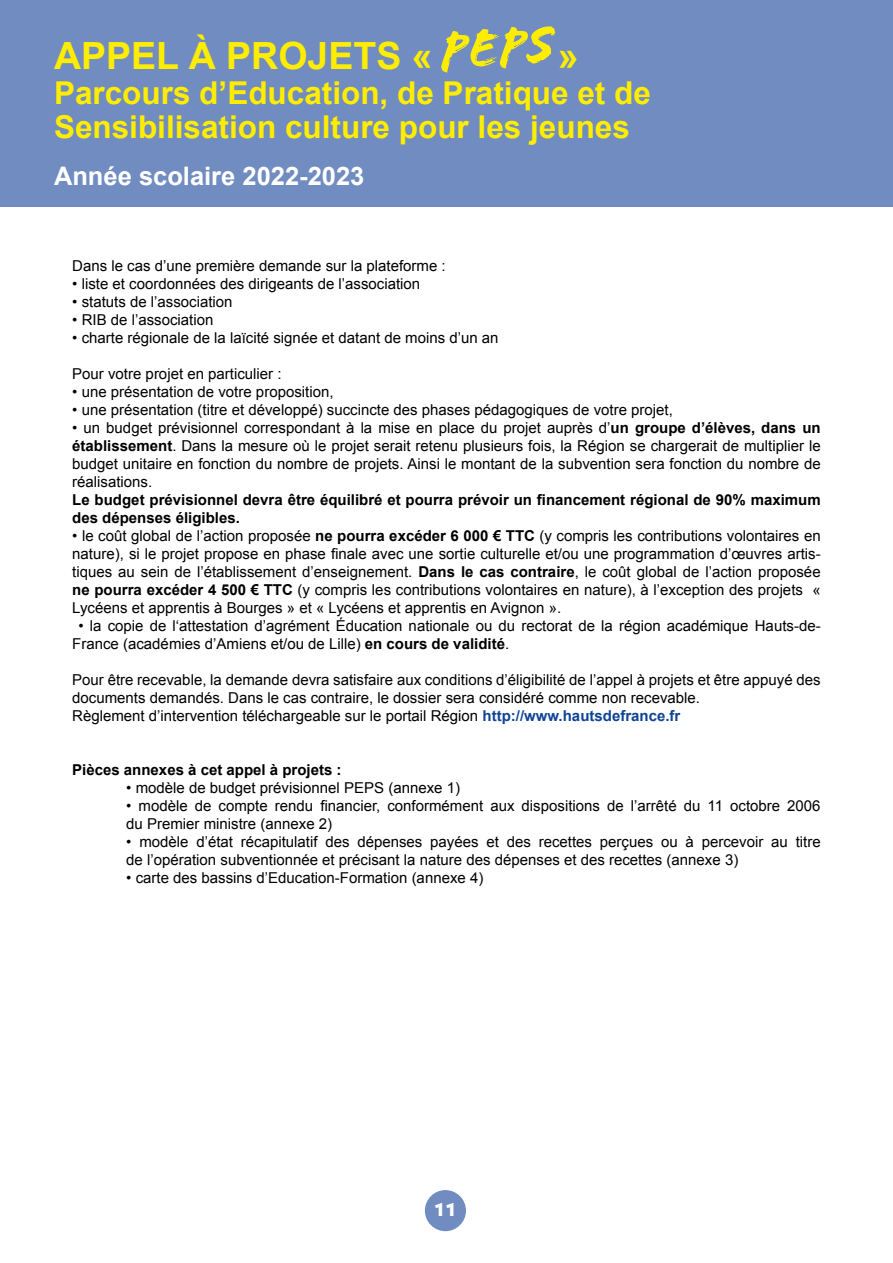
<style>
.page{position:relative;width:893px;height:1263px;background:#fff}
.page>*{position:absolute;margin:0;border:0;box-sizing:border-box;transform-origin:0 0}
.t1{font:700 37.5px "Arial";color:#ffed00}
.t2{font:700 31.5px/34.5px "Arial";color:#ffed00}
.t3{font:700 25.5px "Arial";color:#fff}
.t4{font:700 18px "Etelka Medium Pro";color:#fff}
.t5{font:15px/18px "Arial";color:#000}
.t6{font:700 15px/18px "Arial";color:#000}
.s1{font-weight:700}
.s2{font-weight:700;color:#0f4496}
</style>
<div class="page">
<div style="left:0;top:0;width:893px;height:207px;background:#708cc0"></div>
<svg style="left:441px;top:26px;width:114px;height:47px"></svg>
<div style="left:425px;top:1190px;width:41px;height:41px;background:#708cc0;border-radius:50%"></div>
<h1 class="t1" style="left:54px;top:31px;width:380px">APPEL À PROJETS «</h1>
<h1 class="t1" style="left:558px;top:31px;width:22px">»</h1>
<h2 class="t2" style="left:54px;top:77px;width:598px">Parcours d’Education, de Pratique et de<br>Sensibilisation culture pour les jeunes</h2>
<h3 class="t3" style="left:54px;top:159px;width:312px">Année scolaire 2022-2023</h3>
<p class="t5" style="left:72px;top:257px;width:375px">Dans le cas d’une première demande sur la plateforme :</p>
<p class="t5" style="left:72px;top:275px;width:349px">• liste et coordonnées des dirigeants de l’association</p>
<p class="t5" style="left:72px;top:293px;width:162px">• statuts de l’association</p>
<p class="t5" style="left:72px;top:311px;width:143px">• RIB de l’association</p>
<p class="t5" style="left:72px;top:329px;width:428px">• charte régionale de la laïcité signée et datant de moins d’un an</p>
<p class="t5" style="left:72px;top:365px;width:211px">Pour votre projet en particulier :</p>
<p class="t5" style="left:72px;top:383px;width:263px">• une présentation de votre proposition,</p>
<p class="t5" style="left:72px;top:401px;width:602px">• une présentation (titre et développé) succincte des phases pédagogiques de votre projet,</p>
<p class="t5" style="left:72px;top:419px;width:750px;text-align:justify">• un budget prévisionnel correspondant à la mise en place du projet auprès d’<span class="s1">un groupe d’élèves, dans un établissement</span>. Dans la mesure où le projet serait retenu plusieurs fois, la Région se chargerait de multiplier le budget unitaire en fonction du nombre de projets. Ainsi le montant de la subvention sera fonction du nombre de réalisations.</p>
<p class="t6" style="left:72px;top:491px;width:750px">Le budget prévisionnel devra être équilibré et pourra prévoir un financement régional de 90% maximum des dépenses éligibles.</p>
<p class="t5" style="left:72px;top:527px;width:750px;text-align:justify">• le coût global de l’action proposée <span class="s1">ne pourra excéder 6 000 € TTC</span> (y compris les contributions volontaires en nature), si le projet propose en phase finale avec une sortie culturelle et/ou une programmation d’œuvres artis&shy;tiques au sein de l’établissement d’enseignement. <span class="s1">Dans le cas contraire</span>, le coût global de l’action proposée <span class="s1">ne pourra excéder 4 500 € TTC</span> (y compris les contributions volontaires en nature), à l’exception des projets « Lycéens et apprentis à Bourges » et « Lycéens et apprentis en Avignon ».</p>
<p class="t5" style="left:72px;top:617px;width:750px;text-indent:6px">• la copie de l‘attestation d’agrément Éducation nationale ou du rectorat de la région académique Hauts-de-<br>France (académies d’Amiens et/ou de Lille) <span class="s1">en cours de validité</span>.</p>
<p class="t5" style="left:72px;top:671px;width:750px">Pour être recevable, la demande devra satisfaire aux conditions d’éligibilité de l’appel à projets et être appuyé des documents demandés. Dans le cas contraire, le dossier sera considéré comme non recevable.<br>Règlement d’intervention téléchargeable sur le portail Région <span class="s2">http://www.hautsdefrance.fr</span></p>
<p class="t6" style="left:72px;top:761px;width:271px">Pièces annexes à cet appel à projets :</p>
<p class="t5" style="left:126px;top:779px;width:335px">• modèle de budget prévisionnel PEPS (annexe 1)</p>
<p class="t5" style="left:126px;top:797px;width:696px">• modèle de compte rendu financier, conformément aux dispositions de l’arrêté du 11 octobre 2006 du Premier ministre (annexe 2)</p>
<p class="t5" style="left:126px;top:833px;width:696px">• modèle d’état récapitulatif des dépenses payées et des recettes perçues ou à percevoir au titre de l’opération subventionnée et précisant la nature des dépenses et des recettes (annexe 3)</p>
<p class="t5" style="left:126px;top:869px;width:359px">• carte des bassins d’Education-Formation (annexe 4)</p>
<p class="t4" style="left:434px;top:1200px;width:24px">11</p>
</div>
